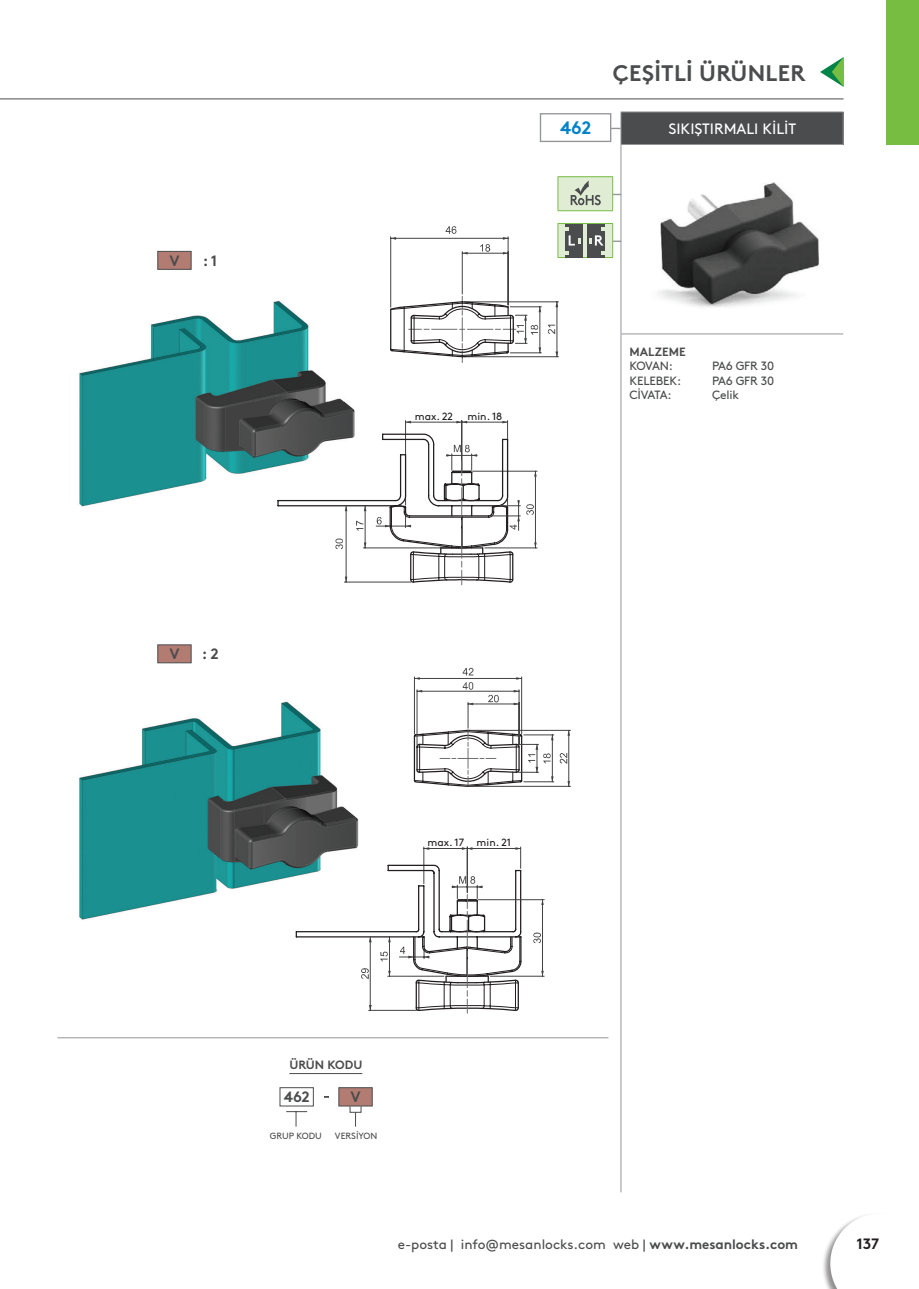
<style>
.page{position:relative;width:919px;height:1289px;background:#fff}
.page>*{position:absolute;margin:0;border:0;box-sizing:border-box;transform-origin:0 0}
.t1{font:700 22.5px "Brown Pro";letter-spacing:.01em;color:#4b4c4d}
.t2{font:700 18px "Brown Pro";color:#0082c8}
.t3{font:15px "Brown Pro";color:#fff}
.t4{font:700 15px "Brown Pro";color:#4b4c4d}
.t5{font:700 15px "Brown Pro";color:#231f20}
.t6{font:13.5px "Brown Pro";color:#4b4c4d}
.t7{font:12px "Brown Pro";letter-spacing:-.015em;color:#4b4c4d}
.t8{font:700 12px "Brown Pro";color:#4b4c4d}
.t9{font:10.5px "Brown Pro";color:#231f20}
.t10{font:9px "Brown Pro";color:#4b4c4d}
.s1{font-weight:700}
</style>
<div class="page">
<div style="left:821px;top:1212px;width:97px;height:76px;background:#231f20;opacity:.5"></div>
<svg style="left:825px;top:1212px;width:93px;height:76px"></svg>
<svg style="left:820px;top:57px;width:23px;height:30px"></svg>
<hr style="left:0;top:98px;width:843px;height:1px;background:#4b4c4d">
<div style="left:539px;top:113px;width:72px;height:29px;border:1px solid #939598"></div>
<hr style="left:57px;top:1037px;width:551px;height:1px;background:#939598">
<img style="left:79px;top:301px;width:276px;height:206px">
<img style="left:79px;top:701px;width:280px;height:219px">
<img style="left:659px;top:182px;width:161px;height:125px">
<hr style="left:390px;top:238px;width:118px;height:1px;background:#434242">
<hr style="left:390px;top:237px;width:1px;height:70px;background:#434242">
<hr style="left:507px;top:237px;width:1px;height:68px;background:#434242">
<hr style="left:462px;top:253px;width:46px;height:1px;background:#434242">
<hr style="left:462px;top:252px;width:1px;height:42px;background:#434242">
<hr style="left:556px;top:302px;width:1px;height:55px;background:#434242">
<hr style="left:464px;top:301px;width:94px;height:1px;background:#434242">
<hr style="left:464px;top:356px;width:94px;height:1px;background:#434242">
<svg style="left:390px;top:296px;width:151px;height:66px"></svg>
<svg style="left:445px;top:226px;width:11px;height:8px"></svg>
<svg style="left:480px;top:244px;width:10px;height:8px"></svg>
<svg style="left:548px;top:325px;width:7px;height:9px"></svg>
<hr style="left:461px;top:422px;width:46px;height:1px;background:#434242">
<hr style="left:507px;top:420px;width:1px;height:85px;background:#434242">
<hr style="left:405px;top:422px;width:56px;height:1px;background:#434242">
<hr style="left:405px;top:420px;width:1px;height:85px;background:#434242">
<hr style="left:461px;top:420px;width:1px;height:50px;background:#434242">
<hr style="left:535px;top:471px;width:1px;height:77px;background:#434242">
<hr style="left:472px;top:471px;width:65px;height:1px;background:#434242">
<hr style="left:485px;top:547px;width:52px;height:1px;background:#434242">
<svg style="left:526px;top:504px;width:8px;height:11px"></svg>
<svg style="left:277px;top:433px;width:243px;height:152px"></svg>
<hr style="left:568px;top:730px;width:1px;height:56px;background:#434242">
<hr style="left:470px;top:730px;width:100px;height:1px;background:#434242">
<hr style="left:470px;top:786px;width:100px;height:1px;background:#434242">
<hr style="left:523px;top:734px;width:31px;height:1px;background:#434242">
<hr style="left:523px;top:781px;width:31px;height:1px;background:#434242">
<svg style="left:559px;top:753px;width:8px;height:10px"></svg>
<svg style="left:413px;top:668px;width:140px;height:119px"></svg>
<hr style="left:542px;top:899px;width:1px;height:77px;background:#434242">
<hr style="left:478px;top:899px;width:66px;height:1px;background:#434242">
<hr style="left:490px;top:975px;width:54px;height:1px;background:#434242">
<svg style="left:533px;top:932px;width:8px;height:11px"></svg>
<svg style="left:295px;top:847px;width:227px;height:166px"></svg>
<div style="left:157px;top:251px;width:34px;height:19px;background:#b27c72;border:1px solid #4b4c4d"></div>
<div style="left:157px;top:644px;width:34px;height:19px;background:#b27c72;border:1px solid #4b4c4d"></div>
<div style="left:338px;top:1087px;width:34px;height:19px;background:#b27c72;border:1px solid #4b4c4d"></div>
<svg style="left:349px;top:1105px;width:13px;height:22px"></svg>
<svg style="left:286px;top:1111px;width:21px;height:15px"></svg>
<div style="left:279px;top:1087px;width:35px;height:19px;background:#fff;border:1px solid #4b4c4d"></div>
<hr style="left:557px;top:176px;width:56px;height:1px;background:#76bd42">
<hr style="left:557px;top:177px;width:1px;height:33px;background:#76bd42">
<hr style="left:557px;top:210px;width:56px;height:1px;background:#76bd42">
<hr style="left:557px;top:223px;width:56px;height:1px;background:#76bd42">
<hr style="left:557px;top:224px;width:1px;height:33px;background:#76bd42">
<hr style="left:557px;top:257px;width:56px;height:1px;background:#76bd42">
<svg style="left:558px;top:177px;width:62px;height:80px"></svg>
<div style="left:886px;top:0;width:32px;height:145px;background:#76bd42"></div>
<div style="left:621px;top:112px;width:222px;height:32px;background:#4b4c4d"></div>
<hr style="left:620px;top:112px;width:223px;height:1px;background:#939598">
<hr style="left:842px;top:112px;width:1px;height:32px;background:#939598">
<hr style="left:620px;top:144px;width:223px;height:1px;background:#939598">
<hr style="left:620px;top:333px;width:223px;height:1px;background:#939598">
<hr style="left:620px;top:112px;width:1px;height:32px;background:#939598">
<hr style="left:620px;top:145px;width:1px;height:188px;background:#939598">
<hr style="left:620px;top:334px;width:1px;height:858px;background:#939598">
<hr style="left:289px;top:1073px;width:73px;height:1px;background:#4b4c4d">
<p class="t4" style="left:169px;top:248px;width:12px">V</p>
<p class="t4" style="left:203px;top:248px;width:16px">: 1</p>
<h2 class="t2" style="left:560px;top:113px;width:33px">462</h2>
<h1 class="t1" style="left:613px;top:55px;width:194px">ÇEŞİTLİ ÜRÜNLER</h1>
<p class="t3" style="left:668px;top:117px;width:129px">SIKIŞTIRMALI KİLİT</p>
<p class="t9" style="left:415px;top:408px;width:40px">max. 22</p>
<p class="t9" style="left:467px;top:408px;width:36px">min. 18</p>
<p class="t8" style="left:629px;top:342px;width:58px">MALZEME</p>
<p class="t7" style="left:629px;top:357px;width:45px">KOVAN:</p>
<p class="t7" style="left:712px;top:357px;width:64px">PA6 GFR 30</p>
<p class="t7" style="left:629px;top:371px;width:53px">KELEBEK:</p>
<p class="t7" style="left:712px;top:371px;width:64px">PA6 GFR 30</p>
<p class="t7" style="left:629px;top:385px;width:44px">CİVATA:</p>
<p class="t7" style="left:712px;top:385px;width:29px">Çelik</p>
<p class="t4" style="left:169px;top:642px;width:12px">V</p>
<p class="t4" style="left:202px;top:642px;width:18px">: 2</p>
<p class="t9" style="left:427px;top:834px;width:38px">max. 17</p>
<p class="t9" style="left:476px;top:834px;width:36px">min. 21</p>
<p class="t8" style="left:289px;top:1054px;width:74px">ÜRÜN KODU</p>
<p class="t4" style="left:284px;top:1085px;width:27px">462</p>
<p class="t4" style="left:350px;top:1085px;width:12px">V</p>
<p class="t10" style="left:270px;top:1128px;width:53px">GRUP KODU</p>
<p class="t10" style="left:335px;top:1128px;width:44px">VERSİYON</p>
<p class="t6" style="left:397px;top:1233px;width:402px">e-posta | info@mesanlocks.com web | <span class="s1">www.mesanlocks.com</span></p>
<p class="t5" style="left:856px;top:1231px;width:24px">137</p>
</div>
